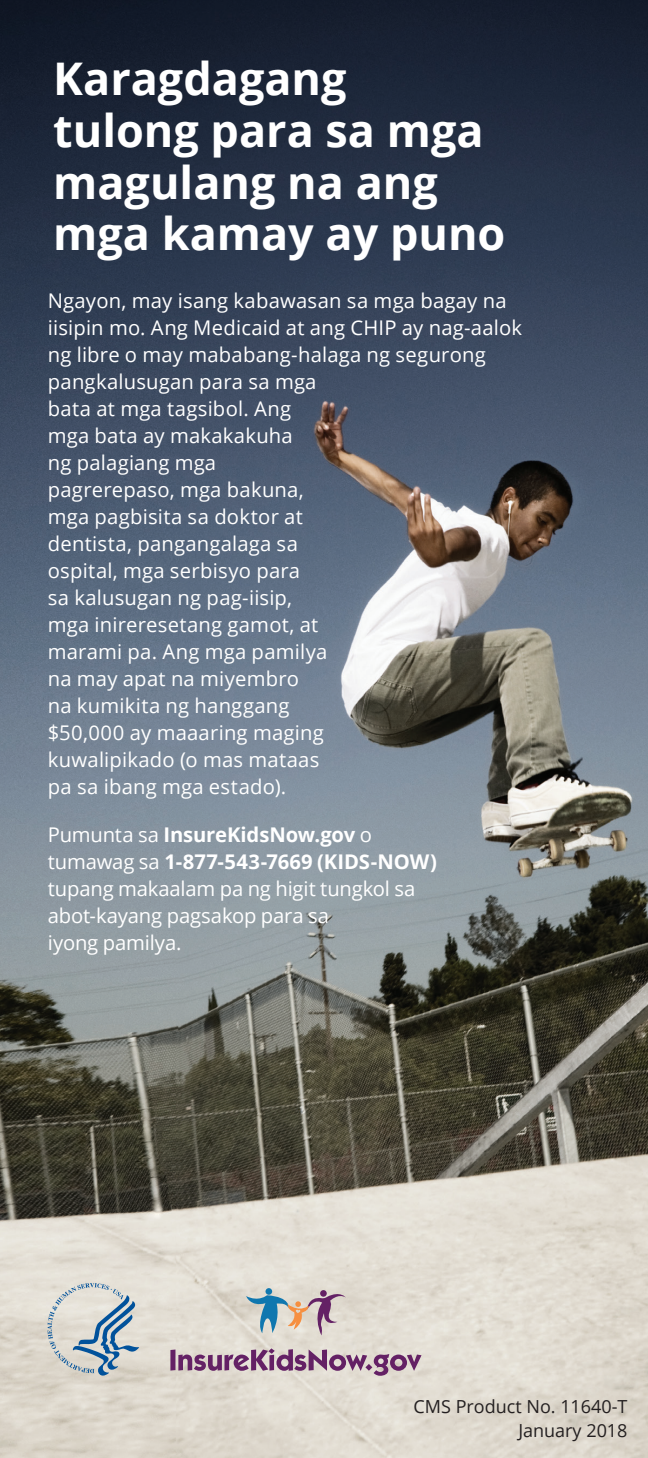
<style>
.page{position:relative;width:648px;height:1458px;background:#fff}
.page>*{position:absolute;margin:0;border:0;box-sizing:border-box;transform-origin:0 0}
.t1{font:700 45px/51.8px "Open Sans";color:#fff}
.t2{font:20.25px/27px "Open Sans";letter-spacing:.01em;color:#fff}
.t3{font:20.25px/27px "Open Sans";letter-spacing:-.01em;color:#fff}
.t4{font:18px/24.8px "Open Sans";color:#231f20;text-align:right}
.s1{font-weight:700}
</style>
<div class="page">
<img style="left:0;top:0;width:648px;height:1458px">
<svg style="left:47px;top:1283px;width:92px;height:93px;background:#bcc5c8"></svg>
<div style="left:266px;top:1288px;width:6px;height:7px;background:#0f77af;border-radius:50%"></div>
<svg style="left:246px;top:1290px;width:100px;height:45px;background:#bbbabc"></svg>
<div style="left:170px;top:1350px;width:5px;height:21px;background:#642165"></div>
<svg style="left:178px;top:1348px;width:244px;height:28px;background:#b59aac"></svg>
<h1 class="t1" style="left:53px;top:52px;width:454px">Karagdagang<br>tulong para sa mga magulang na ang mga kamay ay puno</h1>
<p class="t2" style="left:48px;top:286px;width:476px">Ngayon, may isang kabawasan sa mga bagay na iisipin mo. Ang Medicaid at ang CHIP ay nag-aalok ng libre o may mababang-halaga ng segurong pangkalusugan para sa mga<br>bata at mga tagsibol. Ang<br>mga bata ay makakakuha<br>ng palagiang mga<br>pagrerepaso, mga bakuna,<br>mga pagbisita sa doktor at<br>dentista, pangangalaga sa<br>ospital, mga serbisyo para<br>sa kalusugan ng pag-iisip,<br>mga inireresetang gamot, at<br>marami pa. Ang mga pamilya<br>na may apat na miyembro<br>na kumikita ng hanggang<br>$50,000 ay maaaring maging<br>kuwalipikado (o mas mataas<br>pa sa ibang mga estado).</p>
<p class="t3" style="left:48px;top:821px;width:391px">Pumunta sa <span class="s1">InsureKidsNow.gov</span> o tumawag sa <span class="s1">1-877-543-7669 (KIDS-NOW) </span>tupang makaalam pa ng higit tungkol sa abot-kayang pagsakop para sa<br>iyong pamilya.</p>
<p class="t4" style="left:414px;top:1393px;width:216px">CMS Product No. 11640-T<br>January 2018</p>
</div>
